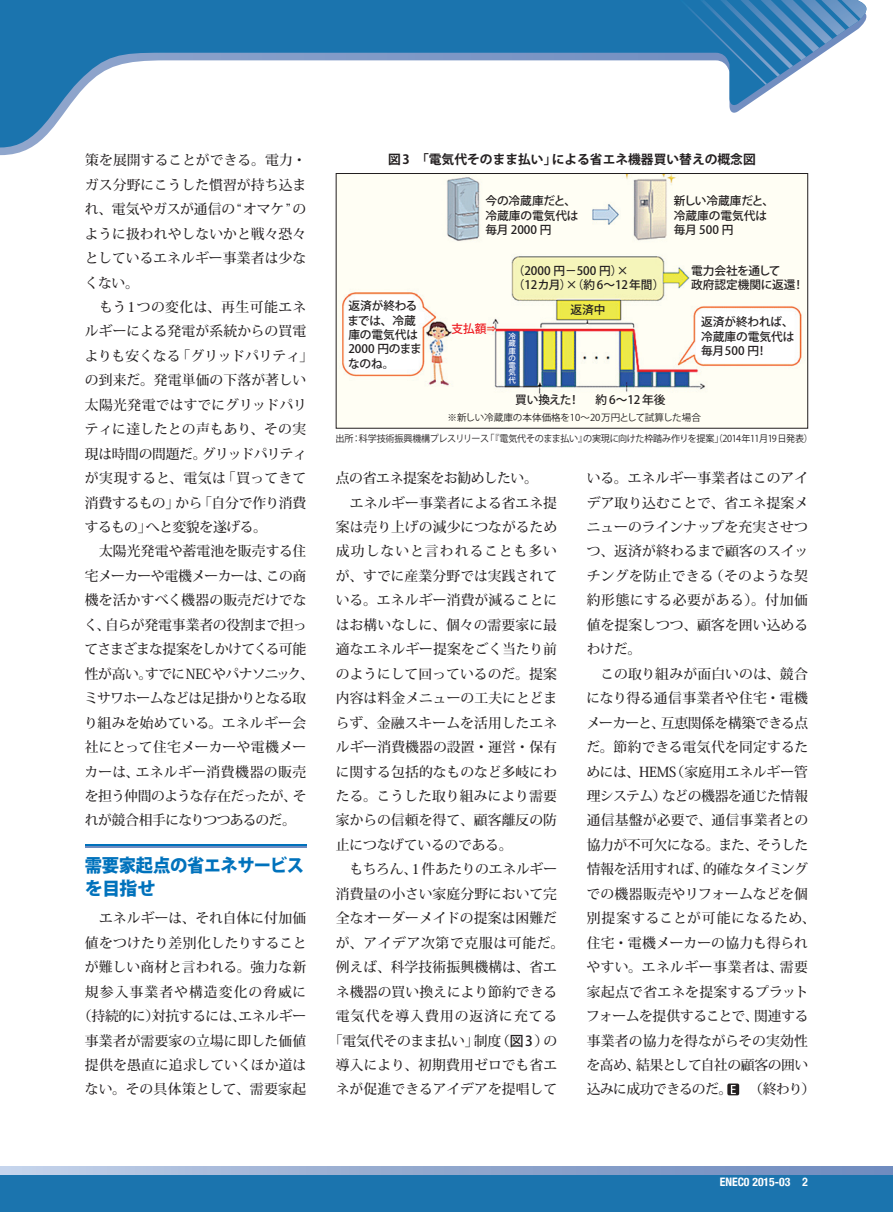
<style>
.page{position:relative;width:893px;height:1212px;background:#fff}
.page>*{position:absolute;margin:0;border:0;box-sizing:border-box;transform-origin:0 0}
.大見出し_1行{font:800 18px "Koz Go Pro";letter-spacing:-.025em;color:#0072bc;scale:.96 1}
.大見出し_2行{font:800 18px "Koz Go Pro";color:#0072bc}
.本文{font:500 13.8px/24.5px "Koz Min Pro";color:#231f20;text-align:justify}
.本文-2{font:500 13.8px/24.5px "Koz Min Pro";letter-spacing:-.025em;color:#231f20}
.キャプション{font:700 12.75px "Koz Go Pro";color:#231f20}
.t1{font:500 11.7px/14.4px "Koz Go Pro";color:#231f20}
.t2{font:700 condensed 11.7px "Helvetica Neue";color:#fff}
.t3{font:500 11.7px "Koz Go Pro";color:#ee1d23}
.図表2{font:9.6px "Koz Go Pro";letter-spacing:-.03em;color:#231f20;scale:.95 1}
.図表2-2{font:9.6px "Koz Go Pro";color:#231f20}
.t4{font:500 7.5px/7.4px "Koz Go Pro";color:#fff;text-align:justify}
.s1{font-family:"Koz Go Pro"}
.s2{font-family:"Helvetica";font-stretch:normal}
</style>
<div class="page">
<div style="left:0;top:1166px;width:893px;height:46px;background:linear-gradient(to right,#c0cfe7,#6a87bb)"></div>
<hr style="left:0;top:1166px;width:1px;height:46px;background:#c6d5ed">
<div style="left:0;top:1175px;width:893px;height:37px;background:#1b74ae"></div>
<svg style="left:0;top:0;width:776px;height:147px"></svg>
<svg style="left:668px;top:0;width:199px;height:85px"></svg>
<svg style="left:727px;top:1083px;width:12px;height:12px"></svg>
<svg style="left:731px;top:1085px;width:5px;height:9px"></svg>
<hr style="left:85px;top:844px;width:221px;height:3px;background:#0072bc">
<hr style="left:85px;top:847px;width:221px;height:1px;background:#6e8bbf">
<img style="left:338px;top:175px;width:468px;height:251px">
<div style="left:336px;top:173px;width:472px;height:255px;border:1px solid #231f20"></div>
<p class="本文" style="left:85px;top:147px;width:223px">策を展開することができる。電力・ガス分野にこうした慣習が持ち込まれ、電気やガスが通信の“オマケ”のように扱われやしないかと戦々恐々としているエネルギー事業者は少なくない。</p>
<p class="本文" style="left:85px;top:294px;width:230px;text-align:left">　もう1つの変化は、再生可能エネルギーによる発電が系統からの買電よりも安くなる「グリッドパリティ」の到来だ。発電単価の下落が著しい太陽光発電ではすでにグリッドパリティに達したとの声もあり、その実現は時間の問題だ。グリッドパリティが実現すると、電気は「買ってきて消費するもの」から「自分で作り消費するもの」へと変貌を遂げる。</p>
<p class="本文-2" style="left:84px;top:539px;width:231px">　太陽光発電や蓄電池を販売する住宅メーカーや電機メーカーは、この商機を活かすべく機器の販売だけでなく、自らが発電事業者の役割まで担ってさまざまな提案をしかけてくる可能性が高い。すでにNECやパナソニック、ミサワホームなどは足掛かりとなる取り組みを始めている。エネルギー会社にとって住宅メーカーや電機メーカーは、エネルギー消費機器の販売を担う仲間のような存在だったが、それが競合相手になりつつあるのだ。</p>
<p class="大見出し_1行" style="left:85px;top:854px;width:230px">需要家起点の省エネサービス</p>
<p class="大見出し_2行" style="left:85px;top:876px;width:72px">を目指せ</p>
<p class="本文" style="left:78px;top:905px;width:230px;text-align:center">　エネルギーは、それ自体に付加価値をつけたり差別化したりすることが難しい商材と言われる。強力な新規参入事業者や構造変化の脅威に（持続的に）対抗するには、エネルギー事業者が需要家の立場に即した価値提供を愚直に追求していくほか道はない。その具体策として、需要家起</p>
<p class="キャプション" style="left:388px;top:151px;width:369px">図 3　「電気代そのまま払い」による省エネ機器買い替えの概念図</p>
<p class="t1" style="left:348px;top:299px;width:76px">返済が終わるまでは、冷蔵庫の電気代は<br>2000 円のままなのね。</p>
<p class="t1" style="left:485px;top:194px;width:95px">今の冷蔵庫だと、冷蔵庫の電気代は毎月 2000 円</p>
<p class="t1" style="left:513px;top:264px;width:153px">（2000 円－500 円）×<br>（12カ月）×（約6～12年間）</p>
<p class="t3" style="left:451px;top:321px;width:37px">支払額</p>
<p class="t4" style="left:508px;top:333px;width:9px">冷蔵庫の電気代</p>
<p class="t1" style="left:570px;top:303px;width:37px">返済中</p>
<p class="t1" style="left:674px;top:194px;width:102px">新しい冷蔵庫だと、冷蔵庫の電気代は毎月 500 円</p>
<p class="t1" style="left:691px;top:264px;width:115px">電力会社を通して<br>政府認定機関に返還！</p>
<p class="t1" style="left:701px;top:315px;width:95px;text-align:justify">返済が終われば、冷蔵庫の電気代は毎月500 円！</p>
<p class="t1" style="left:515px;top:393px;width:66px">買い換えた！</p>
<p class="t1" style="left:596px;top:393px;width:71px">約6～12年後</p>
<p class="図表2-2" style="left:447px;top:411px;width:255px">※新しい冷蔵庫の本体価格を10～20万円として試算した場合</p>
<p class="図表2" style="left:336px;top:432px;width:504px">出所：科学技術振興機構プレスリリース「『電気代そのまま払い』の実現に向けた枠踏み作りを提案」（2014 年11 月 19日発表）</p>
<p class="本文-2" style="left:336px;top:465px;width:204px">点の省エネ提案をお勧めしたい。</p>
<p class="本文" style="left:336px;top:490px;width:223px">　エネルギー事業者による省エネ提案は売り上げの減少につながるため成功しないと言われることも多いが、すでに産業分野では実践されている。エネルギー消費が減ることにはお構いなしに、個々の需要家に最適なエネルギー提案をごく当たり前のようにして回っているのだ。提案内容は料金メニューの工夫にとどまらず、金融スキームを活用したエネルギー消費機器の設置・運営・保有に関する包括的なものなど多岐にわたる。こうした取り組みにより需要家からの信頼を得て、顧客離反の防止につなげているのである。</p>
<p class="本文" style="left:329px;top:856px;width:237px;text-align:center">　もちろん、1件あたりのエネルギー消費量の小さい家庭分野において完全なオーダーメイドの提案は困難だが、アイデア次第で克服は可能だ。例えば、科学技術振興機構は、省エネ機器の買い換えにより節約できる電気代を導入費用の返済に充てる「電気代そのまま払い」制度（<span class="s1">図3</span>）の導入により、初期費用ゼロでも省エネが促進できるアイデアを提唱して</p>
<p class="本文" style="left:587px;top:465px;width:223px">いる。エネルギー事業者はこのアイデア取り込むことで、省エネ提案メニューのラインナップを充実させつつ、返済が終わるまで顧客のスイッチングを防止できる（そのような契約形態にする必要がある）。付加価値を提案しつつ、顧客を囲い込めるわけだ。</p>
<p class="本文" style="left:586px;top:661px;width:231px;text-align:left">　この取り組みが面白いのは、競合になり得る通信事業者や住宅・電機メーカーと、互恵関係を構築できる点だ。節約できる電気代を同定するためには、HEMS（家庭用エネルギー管理システム）などの機器を通じた情報通信基盤が必要で、通信事業者との協力が不可欠になる。また、そうした情報を活用すれば、的確なタイミングでの機器販売やリフォームなどを個別提案することが可能になるため、住宅・電機メーカーの協力も得られやすい。エネルギー事業者は、需要家起点で省エネを提案するプラットフォームを提供することで、関連する事業者の協力を得ながらその実効性を高め、結果として自社の顧客の囲い込みに成功できるのだ。　 （終わり）</p>
<p class="t2" style="left:720px;top:1172px;width:90px">ENEC0 2015-03 <span class="s2">2</span></p>
</div>
